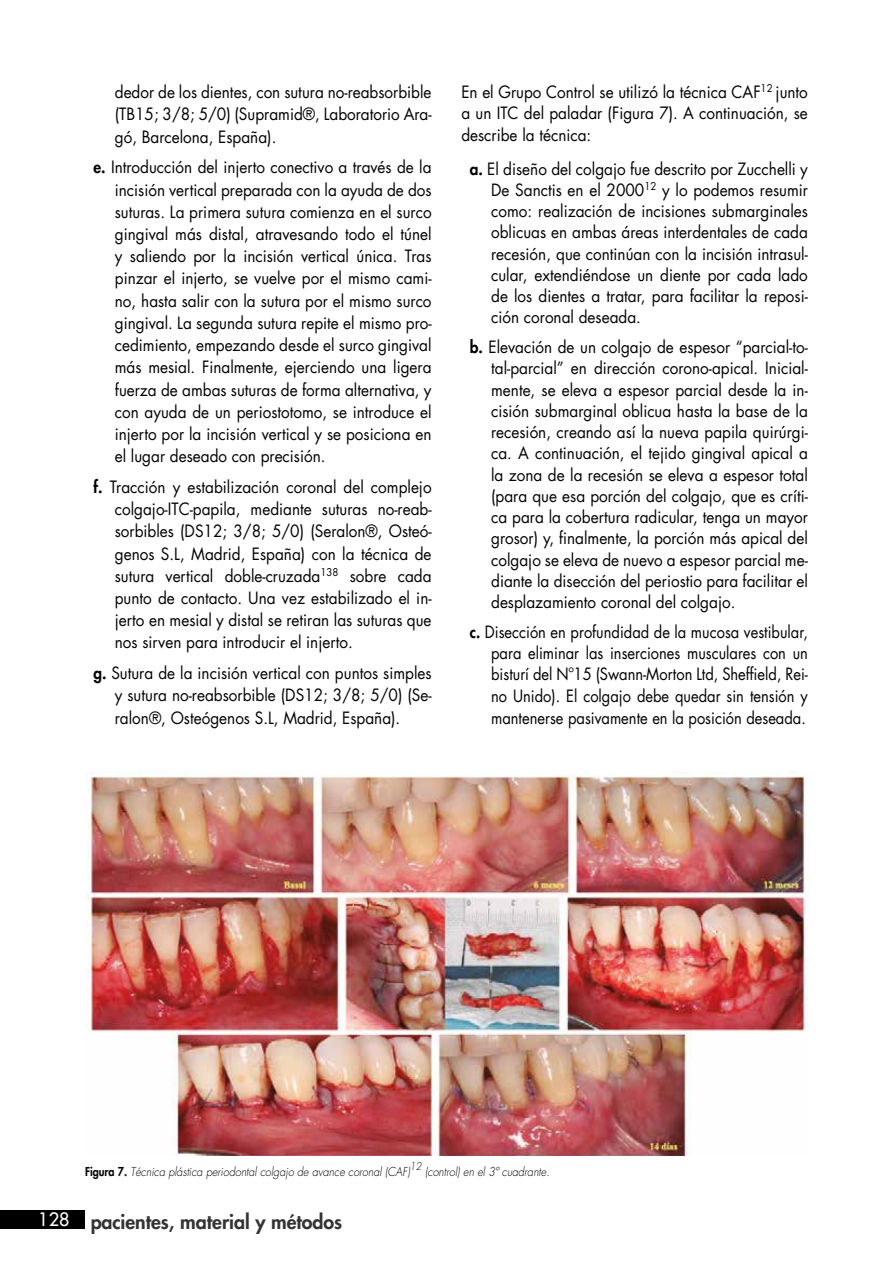
<style>
.page{position:relative;width:893px;height:1263px;background:#fff}
.page>*{position:absolute;margin:0;border:0;box-sizing:border-box;transform-origin:0 0}
.t1{font:800 19.5px "Futura LT";color:#000}
.t2{font:18px "Futura LT";color:#fff}
.t3{font:16.5px/22.2px "Futura LT";color:#000;text-align:justify;scale:.93 1}
.t4{font:16.5px/21.5px "Futura LT";color:#000;text-align:justify;scale:.89 1}
.t5{font:italic 300 12px "Futura LT";color:#000;scale:.9 1}
.t6{font:italic 300 10.5px "Futura LT";color:#000;scale:.9 1}
.s1{font-weight:800}
.s2{font-weight:800;font-style:normal}
</style>
<div class="page">
<div style="left:0;top:1210px;width:85px;height:18px;background:#000"></div>
<img style="left:86px;top:771px;width:722px;height:385px">
<div style="left:292px;top:733px;width:374px;height:42px;background:#fff"></div>
<p class="t3" style="left:115px;top:81px;width:342px">dedor de los dientes, con sutura no-reabsorbible (TB15; 3/8; 5/0) (Supramid®, Laboratorio Ara&shy;gó, Barcelona, España).</p>
<p class="t3" style="left:115px;top:156px;width:342px;text-indent:-21px"><span class="s1">e.</span> Introducción del injerto conectivo a través de la incisión vertical preparada con la ayuda de dos suturas. La primera sutura comienza en el surco gingival más distal, atravesando todo el túnel y saliendo por la incisión vertical única. Tras pinzar el injerto, se vuelve por el mismo cami&shy;no, hasta salir con la sutura por el mismo surco gingival. La segunda sutura repite el mismo pro&shy;cedimiento, empezando desde el surco gingival más mesial. Finalmente, ejerciendo una ligera fuerza de ambas suturas de forma alternativa, y con ayuda de un periostotomo, se introduce el injerto por la incisión vertical y se posiciona en el lugar deseado con precisión.</p>
<p class="t3" style="left:115px;top:476px;width:342px;text-indent:-21px"><span class="s1">f.</span> Tracción y estabilización coronal del complejo colgajo-ITC-papila, mediante suturas no-reab&shy;sorbibles (DS12; 3/8; 5/0) (Seralon®, Osteó&shy;genos S.L, Madrid, España) con la técnica de sutura vertical doble-cruzada<sup>138</sup> sobre cada punto de contacto. Una vez estabilizado el in&shy;jerto en mesial y distal se retiran las suturas que nos sirven para introducir el injerto.</p>
<p class="t3" style="left:115px;top:662px;width:342px;text-indent:-21px"><span class="s1">g.</span> Sutura de la incisión vertical con puntos simples y sutura no-reabsorbible (DS12; 3/8; 5/0) (Se&shy;ralon®, Osteógenos S.L, Madrid, España).</p>
<p class="t3" style="left:461px;top:82px;width:374px;line-height:21.3px">En el Grupo Control se utilizó la técnica CAF<sup>12</sup> junto a un ITC del paladar (Figura 7). A continuación, se describe la técnica:</p>
<p class="t3" style="left:491px;top:158px;width:342px;line-height:21.3px;text-indent:-21px"><span class="s1">a.</span> El diseño del colgajo fue descrito por Zucchelli y De Sanctis en el 2000<sup>12</sup> y lo podemos resumir como: realización de incisiones submarginales oblicuas en ambas áreas interdentales de cada recesión, que continúan con la incisión intrasul&shy;cular, extendiéndose un diente por cada lado de los dientes a tratar, para facilitar la reposi&shy;ción coronal deseada.</p>
<p class="t3" style="left:491px;top:337px;width:342px;line-height:21.3px;text-indent:-21px"><span class="s1">b.</span> Elevación de un colgajo de espesor “parcial-to&shy;tal-parcial” en dirección corono-apical. Inicial&shy;mente, se eleva a espesor parcial desde la in&shy;cisión submarginal oblicua hasta la base de la recesión, creando así la nueva papila quirúrgi&shy;ca. A continuación, el tejido gingival apical a la zona de la recesión se eleva a espesor total (para que esa porción del colgajo, que es críti&shy;ca para la cobertura radicular, tenga un mayor grosor) y, finalmente, la porción más apical del colgajo se eleva de nuevo a espesor parcial me&shy;diante la disección del periostio para facilitar el desplazamiento coronal del colgajo.</p>
<p class="t4" style="left:491px;top:621px;width:357px;text-indent:-21px"><span class="s1">c.</span> Disección en profundidad de la mucosa vestibular, para eliminar las inserciones musculares con un bisturí del Nº15 (Swann-Morton Ltd, Sheffield, Rei&shy;no Unido). El colgajo debe quedar sin tensión y mantenerse pasivamente en la posición deseada.</p>
<p class="t2" style="left:38px;top:1208px;width:33px">128</p>
<p class="t5" style="left:85px;top:1164px;width:362px"><span class="s2">Figura 7.</span> Técnica plástica periodontal colgajo de avance coronal (CAF)</p>
<p class="t6" style="left:410px;top:1160px;width:15px">12</p>
<p class="t5" style="left:425px;top:1164px;width:140px">(control) en el 3º cuadrante.</p>
<p class="t1" style="left:90px;top:1208px;width:253px">pacientes, material y métodos</p>
</div>
